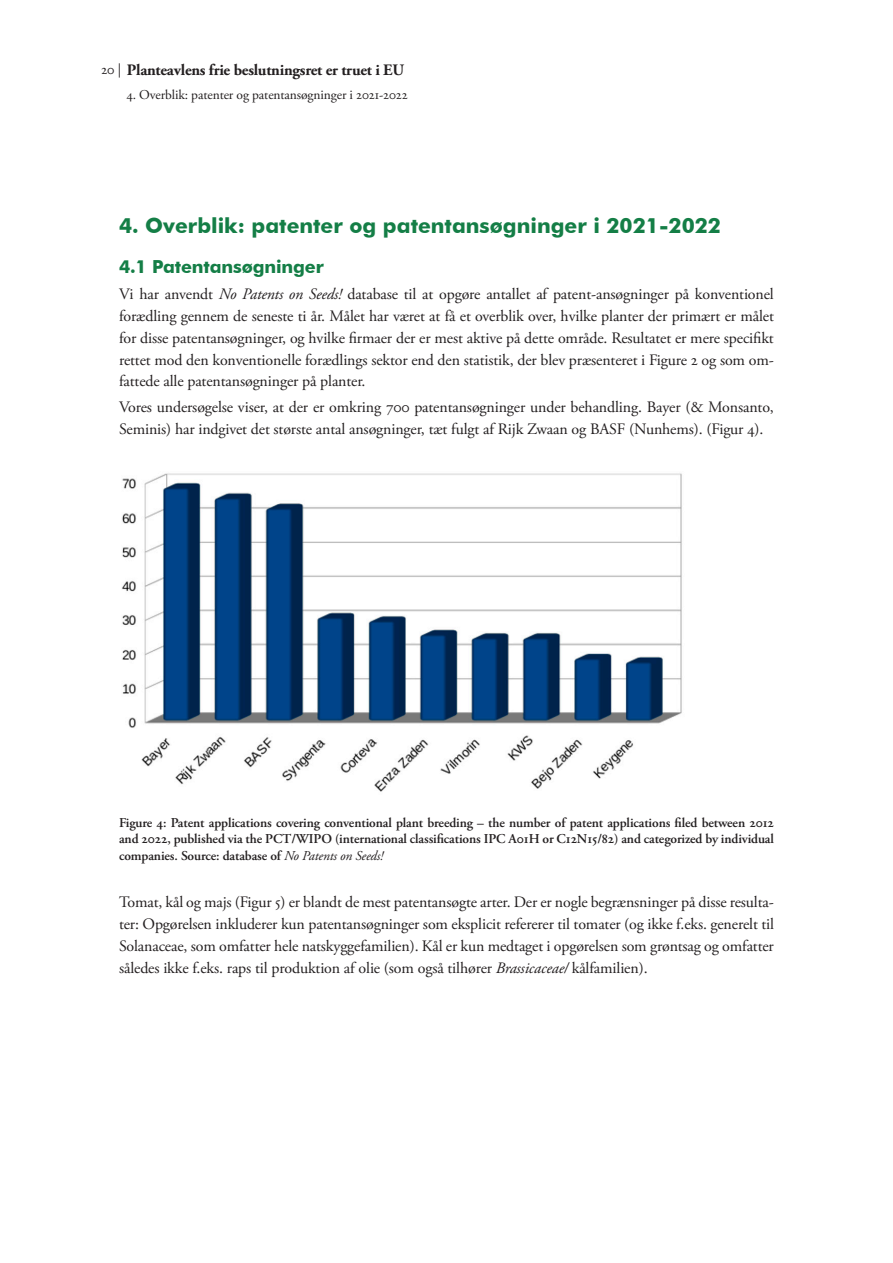
<style>
.page{position:relative;width:893px;height:1263px;background:#fff}
.page>*{position:absolute;margin:0;border:0;box-sizing:border-box;transform-origin:0 0}
.t1{font:700 21px "Futura BT";color:#147e46}
.t2{font:700 18px "Futura BT";letter-spacing:-.01em;color:#147e46}
.t3{font:15.9px/21.8px "Adobe Garamond Pro";letter-spacing:-.01em;color:#231f20;text-align:justify}
.t4{font:700 15.9px "Adobe Garamond Pro";letter-spacing:-.015em;color:#231f20}
.t5{font:14.25px "Adobe Garamond Pro";color:#231f20}
.t6{font:600 13.5px/16.5px "Adobe Garamond Pro";letter-spacing:-.01em;color:#231f20;text-align:justify}
.t7{font:13.5px "Adobe Garamond Pro";letter-spacing:-.01em;color:#231f20}
.s1{font-style:italic}
.s2{font-weight:400;font-style:italic}
</style>
<div class="page">
<img style="left:122px;top:473px;width:560px;height:319px">
<p class="t5" style="left:101px;top:61px;width:22px">20 |</p>
<p class="t4" style="left:127px;top:61px;width:279px">Planteavlens frie beslutningsret er truet i EU</p>
<p class="t7" style="left:126px;top:87px;width:283px">4. Overblik: patenter og patentansøgninger i 2021-2022</p>
<h1 class="t1" style="left:119px;top:213px;width:603px">4. Overblik: patenter og patentansøgninger i 2021-2022</h1>
<p class="t2" style="left:119px;top:256px;width:206px">4.1 Patentansøgninger</p>
<p class="t3" style="left:119px;top:284px;width:656px">Vi har anvendt <span class="s1">No Patents on Seeds!</span> database til at opgøre antallet af patent-ansøgninger på konventionel forædling gennem de seneste ti år. Målet har været at få et overblik over, hvilke planter der primært er målet for disse patentansøgninger, og hvilke firmaer der er mest aktive på dette område. Resultatet er mere specifikt rettet mod den konventionelle forædlings sektor end den statistik, der blev præsenteret i Figure 2 og som om&shy;fattede alle patentansøgninger på planter.</p>
<p class="t3" style="left:119px;top:397px;width:656px">Vores undersøgelse viser, at der er omkring 700 patentansøgninger under behandling. Bayer (&amp; Monsanto,<br>Seminis) har indgivet det største antal ansøgninger, tæt fulgt af Rijk Zwaan og BASF (Nunhems). (Figur 4).</p>
<p class="t6" style="left:119px;top:814px;width:656px">Figure 4: Patent applications covering conventional plant breeding – the number of patent applications filed between 2012 and 2022, published via the PCT/WIPO (international classifications IPC A01H or C12N15/82) and categorized by individual companies. Source: database of <span class="s2">No Patents on Seeds!</span></p>
<p class="t3" style="left:119px;top:892px;width:656px">Tomat, kål og majs (Figur 5) er blandt de mest patentansøgte arter. Der er nogle begrænsninger på disse resulta&shy;ter: Opgørelsen inkluderer kun patentansøgninger som eksplicit refererer til tomater (og ikke f.eks. generelt til Solanaceae, som omfatter hele natskyggefamilien). Kål er kun medtaget i opgørelsen som grøntsag og omfatter således ikke f.eks. raps til produktion af olie (som også tilhører <span class="s1">Brassicaceae/</span> kålfamilien).</p>
</div>
